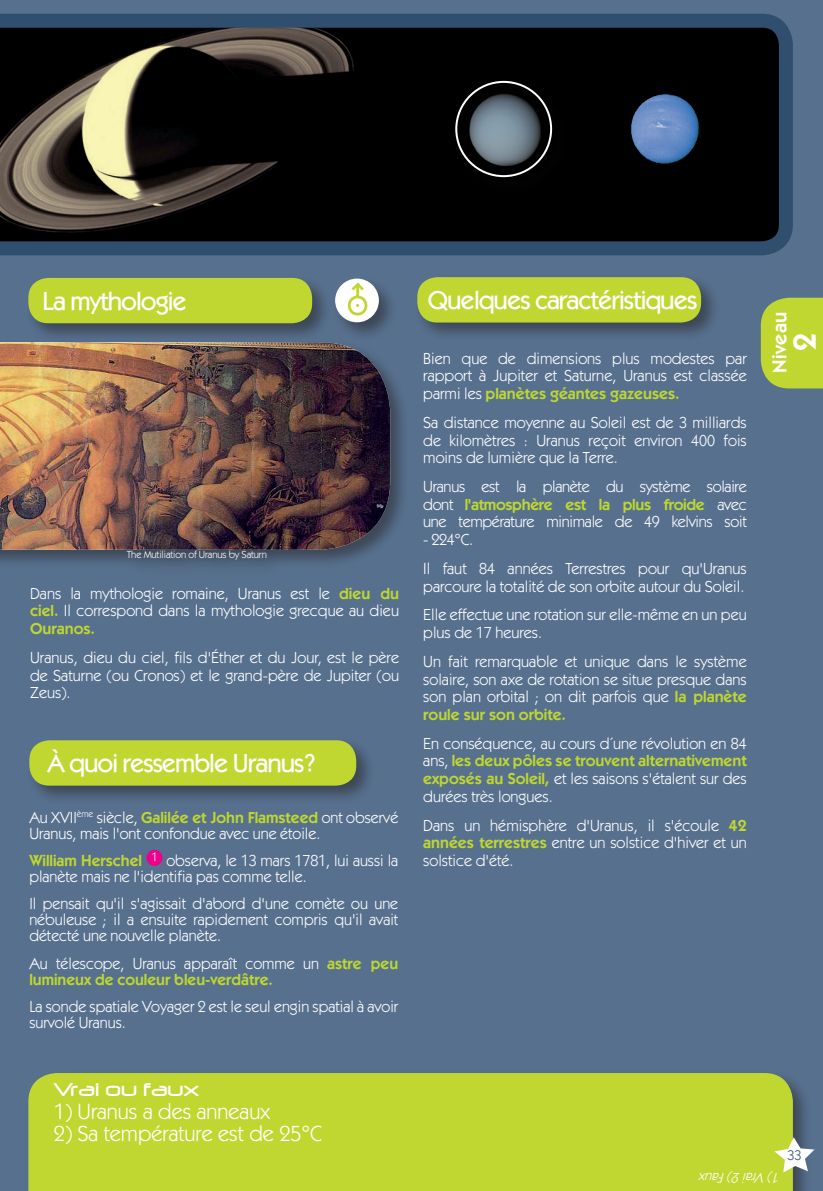
<style>
.page{position:relative;width:823px;height:1191px;background:#fff}
.page>*{position:absolute;margin:0;border:0;box-sizing:border-box;transform-origin:0 0}
.t1{font:600 32.2px "ITC Kabel Std";color:#fff}
.t2{font:500 26px "ITC Kabel Std";letter-spacing:-.04em;color:#fff}
.t3{font:22px "ITC Kabel Std";color:#fff}
.t4{font:22px "Neuropol";color:#fff}
.t5{font:600 20.2px "ITC Kabel Std";letter-spacing:.02em;color:#fff}
.t6{font:16px/17.6px "ITC Kabel Std";color:#fff;text-align:justify}
.t7{font:600 16px/16px "ITC Kabel Std";color:#bfd730}
.t8{font:italic 14px "ITC Kabel Std";color:#fff}
.t9{font:14px "ITC Kabel Std";color:#304f6f}
.t10{font:10.4px "ITC Kabel Std";letter-spacing:-.01em;color:#fff}
.s1{font-weight:600;color:#bfd730}
.s2{font-weight:400;color:#fff}
</style>
<div class="page">
<div style="left:0;top:0;width:822px;height:1191px;background:#57708e"></div>
<div style="left:25px;top:1069px;width:786px;height:122px;background:#231f20;opacity:.5"></div>
<div style="left:28px;top:1073px;width:764px;height:118px;background:#bfd730"></div>
<div style="left:0;top:339px;width:409px;height:238px;background:#231f20;opacity:.5"></div>
<img style="left:0;top:342px;width:390px;height:208px">
<svg style="left:0;top:14px;width:792px;height:241px;background:#1c2022"></svg>
<div style="left:452px;top:78px;width:119px;height:118px;background:#231f20;opacity:.5"></div>
<div style="left:455px;top:81px;width:96px;height:96px;border:2px solid #fff;border-radius:50%"></div>
<div style="left:332px;top:276px;width:65px;height:65px;background:#231f20;opacity:.5"></div>
<div style="left:335px;top:278px;width:43px;height:44px;background:#fff;border-radius:50%"></div>
<svg style="left:345px;top:280px;width:22px;height:36px"></svg>
<svg style="left:760px;top:298px;width:62px;height:90px;background:#b7d036"></svg>
<svg style="left:774px;top:1137px;width:40px;height:35px"></svg>
<div style="left:25px;top:275px;width:306px;height:67px;background:#231f20;opacity:.5"></div>
<div style="left:28px;top:278px;width:284px;height:45px;background:#bfd730;border-radius:20px"></div>
<div style="left:414px;top:274px;width:305px;height:68px;background:#231f20;opacity:.5"></div>
<div style="left:417px;top:277px;width:283px;height:45px;background:#bfd730;border-radius:20px"></div>
<div style="left:26px;top:737px;width:349px;height:67px;background:#231f20;opacity:.5"></div>
<div style="left:29px;top:740px;width:327px;height:45px;background:#bfd730;border-radius:20px"></div>
<div style="left:146px;top:850px;width:16px;height:16px;background:#ec008c;border-radius:50%"></div>
<h2 class="t2" style="left:43px;top:285px;width:146px">La mythologie</h2>
<h2 class="t2" style="left:427px;top:284px;width:271px">Quelques caractéristiques</h2>
<p class="t10" style="left:127px;top:549px;width:141px">The Mutiliation of Uranus by Saturn</p>
<p class="t6" style="left:30px;top:584px;width:370px">Dans la mythologie romaine, Uranus est le <span class="s1">dieu du ciel.</span> Il correspond dans la mythologie grecque au dieu <span class="s1">Ouranos.</span></p>
<p class="t6" style="left:30px;top:649px;width:370px">Uranus, dieu du ciel, fils d'Éther et du Jour, est le père de Saturne (ou Cronos) et le grand-père de Jupiter (ou Zeus).</p>
<h2 class="t2" style="left:47px;top:748px;width:270px">À quoi ressemble Uranus?</h2>
<p class="t6" style="left:29px;top:809px;width:370px;line-height:16px">Au XVII<sup>ème</sup> siècle, <span class="s1">Galilée et John Flamsteed</span> ont observé<br>Uranus, mais l'ont confondue avec une étoile.</p>
<p class="t6" style="left:29px;top:852px;width:370px;line-height:16px"><span class="s1">William Herschel</span> <sup>1</sup> observa, le 13 mars 1781, lui aussi la planète mais ne l'identifia pas comme telle.</p>
<p class="t6" style="left:29px;top:895px;width:370px;line-height:16px">Il pensait qu'il s'agissait d'abord d'une comète ou une nébuleuse ; il a ensuite rapidement compris qu'il avait détecté une nouvelle planète.</p>
<p class="t7" style="left:29px;top:955px;width:370px"><span class="s2">Au télescope, Uranus apparaît comme un</span> astre peu lumineux de couleur bleu-verdâtre.</p>
<p class="t6" style="left:29px;top:998px;width:370px;line-height:16px">La sonde spatiale Voyager 2 est le seul engin spatial à avoir survolé Uranus.</p>
<h3 class="t4" style="left:54px;top:1077px;width:146px">Vrai ou faux</h3>
<h3 class="t3" style="left:54px;top:1098px;width:218px">1) Uranus a des anneaux</h3>
<h3 class="t3" style="left:54px;top:1121px;width:270px">2) Sa température est de 25°C</h3>
<p class="t6" style="left:423px;top:349px;width:325px">Bien que de dimensions plus modestes par rapport à Jupiter et Saturne, Uranus est classée parmi les <span class="s1">planètes géantes gazeuses.</span></p>
<p class="t6" style="left:423px;top:414px;width:325px">Sa distance moyenne au Soleil est de 3 milliards de kilomètres : Uranus reçoit environ 400 fois moins de lumière que la Terre.</p>
<p class="t6" style="left:423px;top:478px;width:325px">Uranus est la planète du système solaire dont <span class="s1">l'atmosphère est la plus froide</span> avec une température minimale de 49 kelvins soit</p>
<p class="t6" style="left:423px;top:525px;width:325px;line-height:29px">- 224°C.<br>Il faut 84 années Terrestres pour qu'Uranus</p>
<p class="t6" style="left:423px;top:571px;width:325px;line-height:29px">parcoure la totalité de son orbite autour du Soleil.<br>Elle effectue une rotation sur elle-même en un peu</p>
<p class="t6" style="left:423px;top:618px;width:325px;line-height:29px">plus de 17 heures.<br>Un fait remarquable et unique dans le système</p>
<p class="t6" style="left:423px;top:670px;width:325px">solaire, son axe de rotation se situe presque dans son plan orbital ; on dit parfois que <span class="s1">la planète roule sur son orbite.</span></p>
<p class="t6" style="left:423px;top:734px;width:325px">En conséquence, au cours d´une révolution en 84 ans, <span class="s1">les deux pôles se trouvent alternativement exposés au Soleil,</span> et les saisons s'étalent sur des durées très longues.</p>
<p class="t6" style="left:423px;top:816px;width:325px">Dans un hémisphère d'Uranus, il s'écoule <span class="s1">42 années terrestres</span> entre un solstice d'hiver et un solstice d'été.</p>
<p class="t5" style="left:767px;top:373px;width:63px;rotate:-90deg">Niveau</p>
<h1 class="t1" style="left:785px;top:351px;width:19px;rotate:-90deg">2</h1>
<p class="t9" style="left:787px;top:1147px;width:15px">33</p>
<p class="t8" style="left:779px;top:1186px;width:86px;rotate:-180deg">1)Vrai2)Faux</p>
</div>
